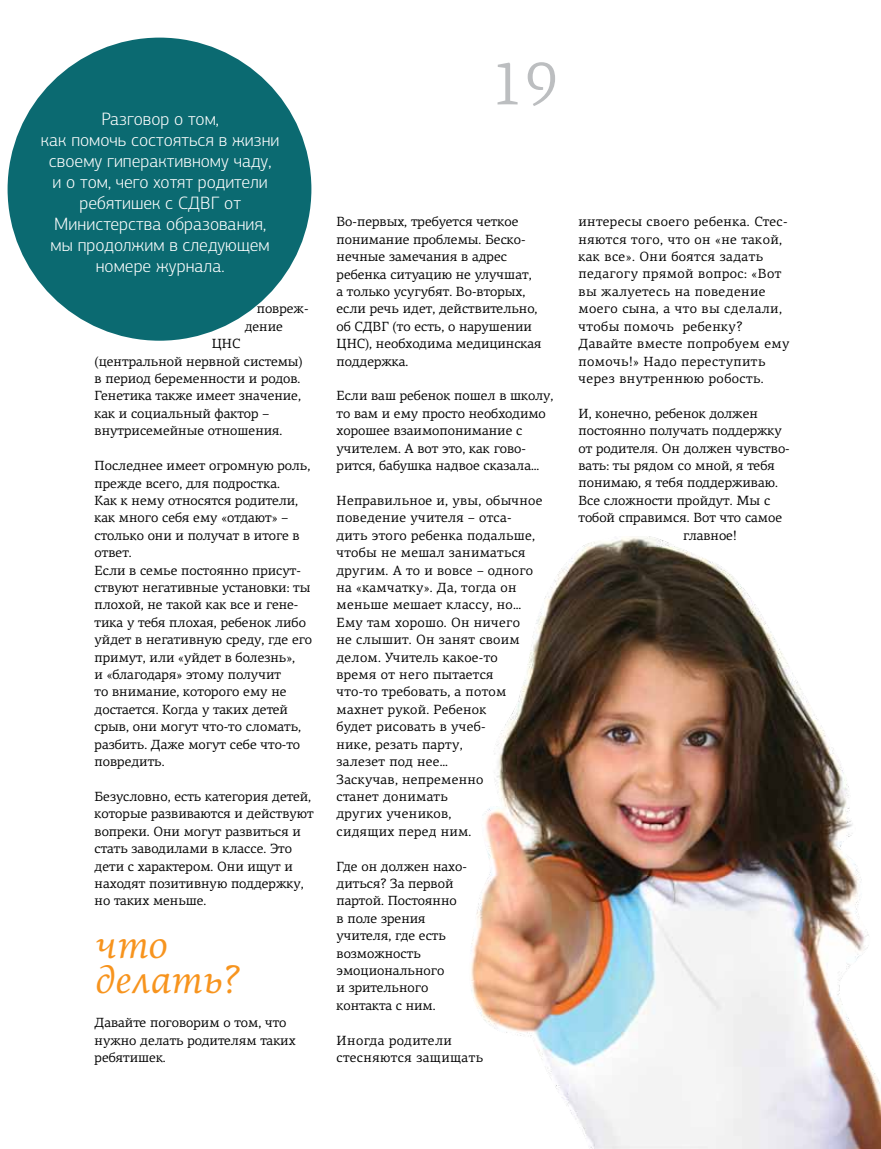
<style>
.page{position:relative;width:881px;height:1149px;background:#fff}
.page>*{position:absolute;margin:0;border:0;box-sizing:border-box;transform-origin:0 0}
.t1{font:60px "PF Centro Serif Pro";color:#bcbec0}
.t2{font:italic 39px/34.8px "PF Centro Serif Pro";color:#f7941e}
.t3{font:300 18px/21px "PF Centro Sans Pro";color:#fff;text-align:center}
.t4{font:13.35px/17.4px "PF Centro Serif Pro";color:#000}
.t5{font:13.35px/17.4px "PF Centro Serif Pro";letter-spacing:.02em;color:#000}
.t6{font:13.35px/17.4px "PF Centro Serif Pro";letter-spacing:.03em;color:#000}
</style>
<div class="page">
<div style="left:8px;top:38px;width:303px;height:302px;background:#0b6a71;border-radius:50%"></div>
<img style="left:471px;top:536px;width:409px;height:612px">
<h3 class="t3" style="left:41px;top:108px;width:240px">Разговор о том,<br>как помочь состояться в жизни своему гиперактивному чаду,<br>и о том, чего хотят родители ребятишек с СДВГ от<br>Министерства образования, мы продолжим в следующем номере журнала.</h3>
<p class="t4" style="left:244px;top:300px;width:65px;text-indent:12px">повреж&shy;дение</p>
<p class="t4" style="left:94px;top:335px;width:210px;text-indent:117px">ЦНС (центральной нервной системы) в период беременности и родов.<br>Генетика также имеет значение, как и социальный фактор – внутрисемейные отношения.</p>
<p class="t4" style="left:94px;top:457px;width:219px">Последнее имеет огромную роль, прежде всего, для подростка.<br>Как к нему относятся родители, как много себя ему «отдают» – столько они и получат в итоге в ответ.<br>Если в семье постоянно присут&shy;ствуют негативные установки: ты плохой, не такой как все и гене&shy;тика у тебя плохая, ребенок либо уйдет в негативную среду, где его примут, или «уйдет в болезнь»,<br>и «благодаря» этому получит<br>то внимание, которого ему не достается. Когда у таких детей срыв, они могут что-то сломать, разбить. Даже могут себе что-то повредить.</p>
<p class="t4" style="left:94px;top:787px;width:221px">Безусловно, есть категория детей, которые развиваются и действуют вопреки. Они могут развиться и стать заводилами в классе. Это дети с характером. Они ищут и находят позитивную поддержку, но таких меньше.</p>
<h2 class="t2" style="left:94px;top:926px;width:145px">что делать?</h2>
<p class="t4" style="left:94px;top:1013px;width:202px">Давайте поговорим о том, что нужно делать родителям таких ребятишек.</p>
<h1 class="t1" style="left:490px;top:48px;width:69px">19</h1>
<p class="t4" style="left:336px;top:213px;width:206px">Во-первых, требуется четкое понимание проблемы. Беско&shy;нечные замечания в адрес ребенка ситуацию не улучшат, а только усугубят. Во-вторых, если речь идет, действительно, об СДВГ (то есть, о нарушении<br>ЦНС), необходима медицинская поддержка.</p>
<p class="t4" style="left:336px;top:387px;width:218px">Если ваш ребенок пошел в школу, то вам и ему просто необходимо хорошее взаимопонимание с учителем. А вот это, как гово&shy;рится, бабушка надвое сказала…</p>
<p class="t5" style="left:336px;top:491px;width:207px">Неправильное и, увы, обычное поведение учителя – отса&shy;дить этого ребенка подальше, чтобы не мешал заниматься другим. А то и вовсе – одного на «камчатку». Да, тогда он меньше мешает классу, но…<br>Ему там хорошо. Он ничего<br>не слышит. Он занят своим делом. Учитель какое-то<br>время от него пытается<br>что-то требовать, а потом махнет рукой. Ребенок<br>будет рисовать в учеб-<br>нике, резать парту,<br>залезет под нее…<br>Заскучав, непременно<br>станет донимать<br>других учеников,<br>сидящих перед ним.</p>
<p class="t4" style="left:336px;top:857px;width:132px">Где он должен нахо&shy;диться? За первой партой. Постоянно в поле зрения учителя, где есть возможность эмоционального<br>и зрительного контакта с ним.</p>
<p class="t6" style="left:336px;top:1031px;width:148px">Иногда родители стесняются защищать</p>
<p class="t6" style="left:578px;top:213px;width:212px">интересы своего ребенка. Стес&shy;няются того, что он «не такой, как все». Они боятся задать педагогу прямой вопрос: «Вот вы жалуетесь на поведение моего сына, а что вы сделали, чтобы помочь ребенку?<br>Давайте вместе попробуем ему помочь!» Надо переступить через внутреннюю робость.</p>
<p class="t4" style="left:578px;top:404px;width:181px">И, конечно, ребенок должен</p>
<p class="t4" style="left:578px;top:422px;width:205px">постоянно получать поддержку</p>
<p class="t4" style="left:578px;top:439px;width:213px">от родителя. Он должен чувство-</p>
<p class="t4" style="left:578px;top:456px;width:198px">вать: ты рядом со мной, я тебя</p>
<p class="t4" style="left:578px;top:474px;width:201px">понимаю, я тебя поддерживаю.</p>
<p class="t4" style="left:578px;top:491px;width:193px">Все сложности пройдут. Мы с</p>
<p class="t4" style="left:578px;top:509px;width:205px">тобой справимся. Вот что самое</p>
<p class="t4" style="left:682px;top:526px;width:55px">главное!</p>
</div>
